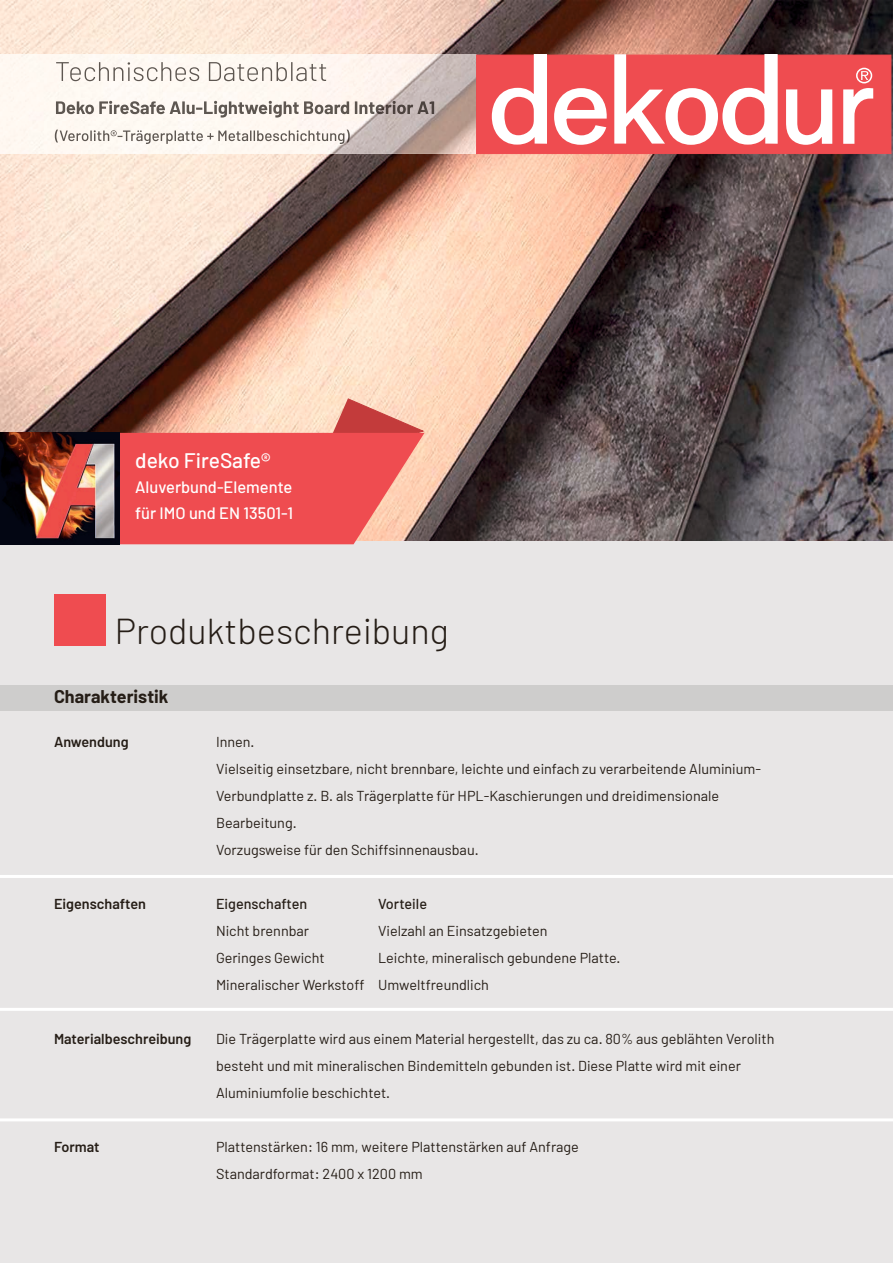
<style>
.page{position:relative;width:893px;height:1263px;background:#fff}
.page>*{position:absolute;margin:0;border:0;box-sizing:border-box;transform-origin:0 0}
.t1{font:300 36px "Barlow";color:#251d16}
.t2{font:500 21px "Barlow";color:#fff}
.t3{font:700 18px "Barlow";color:#251d16}
.t4{font:500 16.5px/25.5px "Barlow";color:#fff}
.t5{font:14.4px/27px "Barlow";color:#251d16}
.t6{font:600 14.4px "Barlow";color:#251d16}
.t7{font:500 14.4px "Barlow";color:#251d16}
</style>
<div class="page">
<img style="left:0;top:0;width:893px;height:541px">
<img style="left:0;top:54px;width:476px;height:100px">
<div style="left:0;top:541px;width:893px;height:722px;background:#e8e6e6"></div>
<div style="left:476px;top:55px;width:415px;height:99px;background:#ef4c50"></div>
<svg style="left:786px;top:89px;width:47px;height:56px"></svg>
<svg style="left:843px;top:68px;width:31px;height:76px"></svg>
<svg style="left:490px;top:53px;width:289px;height:92px"></svg>
<svg style="left:319px;top:397px;width:107px;height:67px;background:#e49889"></svg>
<svg style="left:120px;top:433px;width:304px;height:111px;background:#ef5859"></svg>
<img style="left:0;top:433px;width:120px;height:111px">
<div style="left:54px;top:594px;width:51px;height:51px;background:#ef4c50"></div>
<hr style="left:0;top:875px;width:893px;height:3px;background:#fff">
<hr style="left:0;top:1008px;width:893px;height:3px;background:#fff">
<hr style="left:0;top:1118px;width:893px;height:3px;background:#fff">
<div style="left:0;top:685px;width:893px;height:26px;background:#cecdcc"></div>
<img style="left:55px;top:62px;width:166px;height:19px">
<img style="left:224px;top:62px;width:102px;height:19px">
<img style="left:56px;top:101px;width:211px;height:17px">
<img style="left:269px;top:101px;width:165px;height:17px">
<img style="left:55px;top:130px;width:295px;height:14px">
<h2 class="t2" style="left:135px;top:447px;width:137px">deko FireSafe®</h2>
<p class="t4" style="left:135px;top:474px;width:160px">Aluverbund-Elemente für IMO und EN 13501-1</p>
<h1 class="t1" style="left:115px;top:609px;width:336px">Produktbeschreibung</h1>
<p class="t3" style="left:54px;top:685px;width:116px">C harakteristik</p>
<p class="t6" style="left:54px;top:733px;width:76px">Anwendung</p>
<p class="t5" style="left:216px;top:728px;width:547px">Innen.<br>Vielseitig einsetzbare, nicht brennbare, leichte und einfach zu verarbeitende Aluminium-Verbundplatte z. B. als Trägerplatte für HPL-Kaschierungen und dreidimensionale Bearbeitung.<br>Vorzugsweise für den Schiffsinnenausbau.</p>
<p class="t6" style="left:54px;top:895px;width:94px">Eigenschaften</p>
<p class="t7" style="left:216px;top:895px;width:93px">Eigenschaften</p>
<p class="t7" style="left:378px;top:895px;width:51px">Vorteile</p>
<p class="t5" style="left:216px;top:917px;width:95px">Nicht brennbar</p>
<p class="t5" style="left:378px;top:917px;width:171px">Vielzahl an Einsatzgebieten</p>
<p class="t5" style="left:216px;top:944px;width:110px">Geringes Gewicht</p>
<p class="t5" style="left:216px;top:944px;width:406px;text-indent:162px">Leichte, mineralisch gebundene Platte.<br>Mineralischer Werkstoff Umweltfreundlich</p>
<p class="t6" style="left:54px;top:1030px;width:139px">Materialbeschreibung</p>
<p class="t5" style="left:216px;top:1025px;width:560px">Die Trägerplatte wird aus einem Material hergestellt, das zu ca. 80% aus geblähten Verolith besteht und mit mineralischen Bindemitteln gebunden ist. Diese Platte wird mit einer<br>Aluminiumfolie beschichtet.</p>
<p class="t6" style="left:54px;top:1138px;width:47px">Format</p>
<p class="t5" style="left:216px;top:1133px;width:364px">Plattenstärken: 16 mm, weitere Plattenstärken auf Anfrage<br>Standardformat: 2400 x 1200 mm</p>
</div>
